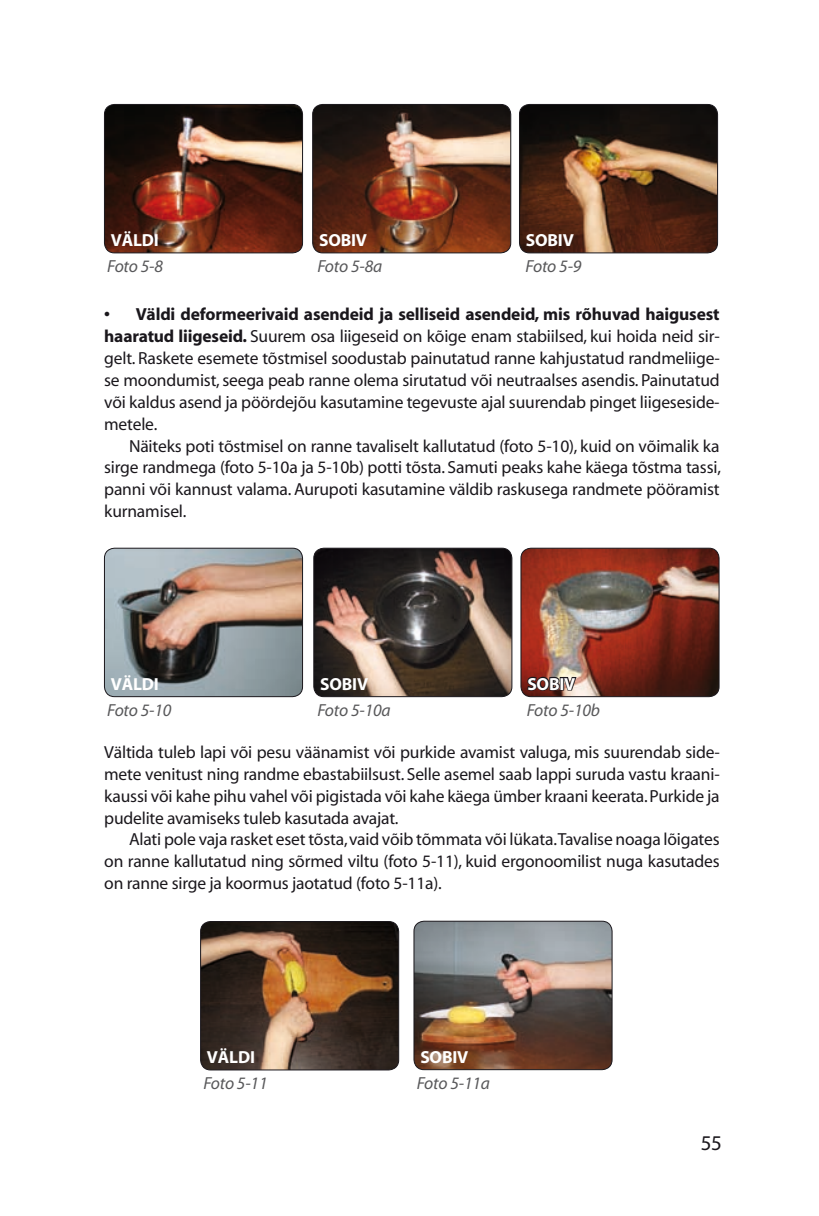
<style>
.page{position:relative;width:819px;height:1216px;background:#fff}
.page>*{position:absolute;margin:0;border:0;box-sizing:border-box;transform-origin:0 0}
.t1{font:21px "Myriad";color:#1a171c}
.t2{font:17.5px/21.9px "Myriad";letter-spacing:-.01em;color:#1a171c;text-align:justify}
.t3{font:italic 17.5px "Myriad Pro";letter-spacing:-.01em;color:#58585a}
.t4{font:700 17.5px "Myriad";letter-spacing:-.01em;color:#fff}
.s1{font-weight:700}
</style>
<div class="page">
<img style="left:104px;top:548px;width:198px;height:148px">
<div style="left:104px;top:548px;width:199px;height:149px;border:1px solid #1a171c;border-radius:10px"></div>
<img style="left:314px;top:548px;width:198px;height:148px">
<div style="left:313px;top:548px;width:199px;height:149px;border:1px solid #1a171c;border-radius:10px"></div>
<img style="left:521px;top:548px;width:198px;height:148px">
<div style="left:520px;top:548px;width:199px;height:149px;border:1px solid #1a171c;border-radius:10px"></div>
<svg style="left:525px;top:675px;width:52px;height:23px"></svg>
<img style="left:104px;top:104px;width:198px;height:149px">
<div style="left:104px;top:104px;width:199px;height:149px;border:1px solid #1a171c;border-radius:10px"></div>
<img style="left:312px;top:104px;width:198px;height:149px">
<div style="left:312px;top:104px;width:199px;height:149px;border:1px solid #1a171c;border-radius:10px"></div>
<img style="left:519px;top:104px;width:198px;height:149px">
<div style="left:519px;top:104px;width:198px;height:149px;border:1px solid #1a171c;border-radius:10px"></div>
<img style="left:200px;top:921px;width:198px;height:148px">
<div style="left:200px;top:921px;width:199px;height:149px;border:1px solid #1a171c;border-radius:10px"></div>
<img style="left:414px;top:921px;width:198px;height:148px">
<div style="left:414px;top:921px;width:198px;height:148px;border:1px solid #1a171c;border-radius:10px"></div>
<p class="t4" style="left:111px;top:231px;width:50px">VÄLDI</p>
<p class="t3" style="left:107px;top:255px;width:57px">Foto 5-8</p>
<p class="t4" style="left:319px;top:231px;width:49px">SOBIV</p>
<p class="t3" style="left:317px;top:255px;width:66px">Foto 5-8a</p>
<p class="t4" style="left:526px;top:231px;width:49px">SOBIV</p>
<p class="t3" style="left:525px;top:255px;width:57px">Foto 5-9</p>
<p class="t2" style="left:104px;top:304px;width:617px"><span class="s1">• Väldi deformeerivaid asendeid ja selliseid asendeid, mis rõhuvad haigusest haaratud liigeseid.</span> Suurem osa liigeseid on kõige enam stabiilsed, kui hoida neid sir&shy;gelt. Raskete esemete tõstmisel soodustab painutatud ranne kahjustatud randmeliige&shy;se moondumist, seega peab ranne olema sirutatud või neutraalses asendis. Painutatud või kaldus asend ja pöördejõu kasutamine tegevuste ajal suurendab pinget liigeseside&shy;metele.</p>
<p class="t2" style="left:104px;top:435px;width:618px;text-indent:25px">Näiteks poti tõstmisel on ranne tavaliselt kallutatud (foto 5-10), kuid on võimalik ka sirge randmega (foto 5-10a ja 5-10b) potti tõsta. Samuti peaks kahe käega tõstma tassi, panni või kannust valama. Aurupoti kasutamine väldib raskusega randmete pööramist kurnamisel.</p>
<p class="t4" style="left:111px;top:674px;width:50px">VÄLDI</p>
<p class="t3" style="left:107px;top:699px;width:66px">Foto 5-10</p>
<p class="t4" style="left:320px;top:674px;width:49px">SOBIV</p>
<p class="t3" style="left:317px;top:699px;width:75px">Foto 5-10a</p>
<p class="t4" style="left:527px;top:674px;width:49px">SOBIV</p>
<p class="t3" style="left:526px;top:699px;width:75px">Foto 5-10b</p>
<p class="t2" style="left:104px;top:742px;width:617px">Vältida tuleb lapi või pesu väänamist või purkide avamist valuga, mis suurendab side&shy;mete venitust ning randme ebastabiilsust. Selle asemel saab lappi suruda vastu kraani&shy;kaussi või kahe pihu vahel või pigistada või kahe käega ümber kraani keerata. Purkide ja pudelite avamiseks tuleb kasutada avajat.</p>
<p class="t2" style="left:104px;top:829px;width:617px;text-indent:25px">Alati pole vaja rasket eset tõsta, vaid võib tõmmata või lükata.Tavalise noaga lõigates on ranne kallutatud ning sõrmed viltu (foto 5-11), kuid ergonoomilist nuga kasutades on ranne sirge ja koormus jaotatud (foto 5-11a).</p>
<p class="t4" style="left:207px;top:1048px;width:50px">VÄLDI</p>
<p class="t3" style="left:203px;top:1072px;width:66px">Foto 5-11</p>
<p class="t4" style="left:420px;top:1047px;width:49px">SOBIV</p>
<p class="t3" style="left:416px;top:1071px;width:75px">Foto 5-11a</p>
<p class="t1" style="left:700px;top:1131px;width:23px">55</p>
</div>
